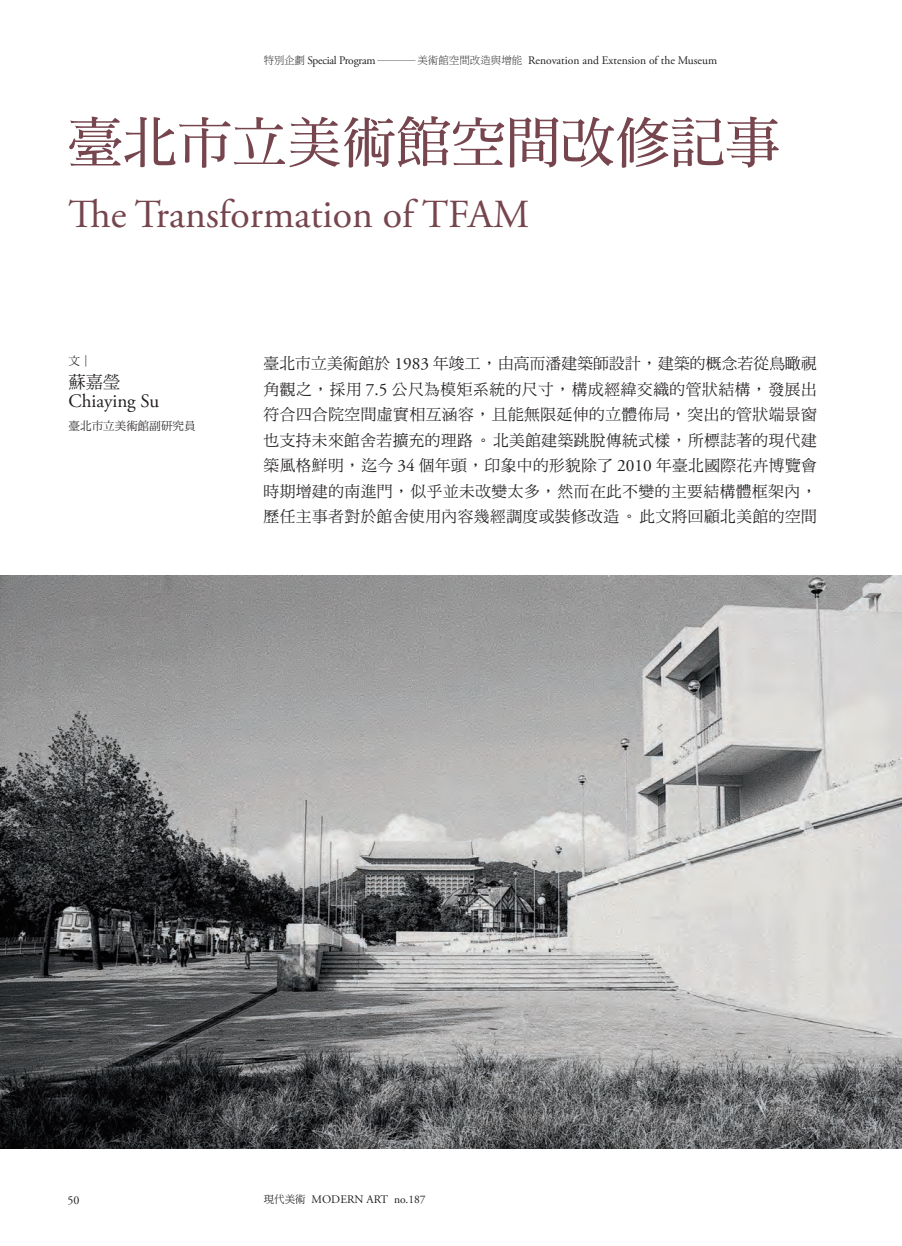
<style>
.page{position:relative;width:902px;height:1246px;background:#fff}
.page>*{position:absolute;margin:0;border:0;box-sizing:border-box;transform-origin:0 0}
.t1{font:54.75px "DF Ming Std W7";color:#76454e}
.t2{font:39.75px "Adobe Garamond Pro";color:#76454e}
.t3{font:19.05px "Adobe Garamond Pro";color:#231f20}
.t4{font:17.25px "DF Ming Std W5";color:#231f20}
.t5{font:15.75px/25.5px "DF Ming Std W5";letter-spacing:.025em;color:#231f20;text-align:justify}
.t6{font:12px "Adobe Garamond Pro";color:#231f20}
.t7{font:11.55px "Adobe Garamond Pro";color:#231f20}
.t8{font:11.55px "DF Ming Std W5";color:#231f20}
.s1{font-family:"DF Ming Std W3";font-size:10.5px}
.s2{font-family:"Adobe Garamond Pro";font-size:17.4px}
.s3{font-family:"DF Ming Std W5";font-size:10.5px}
</style>
<div class="page">
<img style="left:0;top:576px;width:901px;height:572px">
<p class="t7" style="left:264px;top:54px;width:455px"><span class="s1">特別企劃</span> Special Program<span class="s1">—美術館空間改造與增能</span> Renovation and Extension of the Museum</p>
<p class="t1" style="left:68px;top:113px;width:713px">臺北市立美術館空間改修記事</p>
<p class="t2" style="left:69px;top:190px;width:462px">The Transformation of TFAM</p>
<p class="t8" style="left:69px;top:355px;width:25px">文｜</p>
<p class="t4" style="left:69px;top:372px;width:53px">蘇嘉瑩</p>
<p class="t3" style="left:69px;top:390px;width:92px">Chiaying Su</p>
<p class="t8" style="left:69px;top:419px;width:129px">臺北市立美術館副研究員</p>
<p class="t5" style="left:263px;top:350px;width:555px">臺北市立美術館於 <span class="s2">1983</span> 年竣工，由高而潘建築師設計，建築的概念若從鳥瞰視角觀之，採用 <span class="s2">7.5</span> 公尺為模矩系統的尺寸，構成經緯交織的管狀結構，發展出符合四合院空間虛實相互涵容，且能無限延伸的立體佈局，突出的管狀端景窗也支持未來館舍若擴充的理路。北美館建築跳脫傳統式樣，所標誌著的現代建築風格鮮明，迄今 <span class="s2">34</span> 個年頭，印象中的形貌除了 <span class="s2">2010</span> 年臺北國際花卉博覽會時期增建的南進門，似乎並未改變太多，然而在此不變的主要結構體框架內，歷任主事者對於館舍使用內容幾經調度或裝修改造。此文將回顧北美館的空間</p>
<p class="t6" style="left:67px;top:1193px;width:13px">50</p>
<p class="t7" style="left:264px;top:1192px;width:163px"><span class="s3">現代美術</span> MODERN ART no.187</p>
</div>
